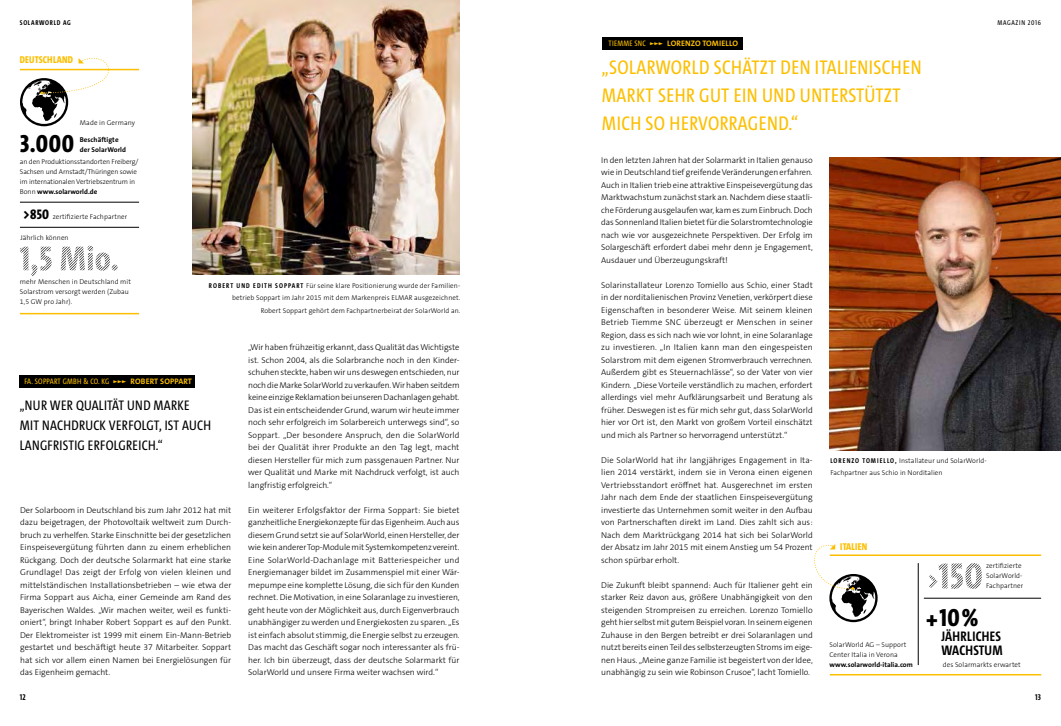
<style>
.page{position:relative;width:1061px;height:726px;background:#fff}
.page>*{position:absolute;margin:0;border:0;box-sizing:border-box;transform-origin:0 0}
.t1{font:800 25px "The Sans Cd LF8";color:#000}
.t2{font:20px/28px "The Sans Cd LF5 Plain";letter-spacing:.02em;color:#fcbf00}
.t3{font:14px/20px "The Sans Cd LF5 Plain";letter-spacing:.02em;color:#000}
.t4{font:700 14px/13.1px "The Sans Cd LF7";letter-spacing:.02em;color:#000}
.t5{font:800 14px "The Sans Cd LF8";color:#000}
.t6{font:800 10px "The Sans Cd LF8";letter-spacing:.02em;color:#fcbf00}
.t7{font:300 8.5px/12.5px "The Sans B W3";color:#000;text-align:justify}
.t8{font:700 8.5px "The Sans Cd LF7";color:#000}
.t9{font:8px "The Sans Cd LF5 Plain";letter-spacing:.025em;color:#fcbf00}
.t10{font:700 8px "The Sans B W7";letter-spacing:.015em;color:#fcbf00}
.t11{font:300 7px/10px "The Sans B W3";letter-spacing:.01em;color:#000}
.t12{font:300 7px/10px "The Sans B W3";letter-spacing:-.01em;color:#000}
.t13{font:700 7px/10px "The Sans B W7";letter-spacing:.005em;color:#000}
.t14{font:700 7px "The Sans Cd LF7";letter-spacing:.1em;color:#000}
.t15{font:7px "The Sans Cd LF5 Plain";letter-spacing:.1em;color:#000}
.s1{font-family:"The Sans B W3";font-weight:300}
.s2{font-family:"The Sans Cd LF7";font-weight:700}
.s3{font-family:"The Sans Bold Expert"}
.s4{font-family:"The Sans B W7";font-weight:700}
.s5{font-family:"The Sans Cd LF5 Plain";font-weight:400}
.s6{font-family:"The Sans Bold Expert";font-weight:400}
</style>
<div class="page">
<div style="left:20px;top:375px;width:175px;height:13px;background:#000"></div>
<img style="left:193px;top:0;width:266px;height:275px">
<hr style="left:20px;top:202px;width:119px;height:1px;background:#000">
<hr style="left:20px;top:227px;width:119px;height:1px;background:#000">
<hr style="left:20px;top:69px;width:119px;height:1px;background:#fcbf00">
<svg style="left:20px;top:57px;width:116px;height:69px"></svg>
<svg style="left:20px;top:245px;width:98px;height:31px"></svg>
<hr style="left:20px;top:313px;width:119px;height:1px;background:#fcbf00">
<div style="left:602px;top:37px;width:141px;height:13px;background:#000"></div>
<img style="left:829px;top:157px;width:231px;height:293px">
<hr style="left:829px;top:674px;width:211px;height:1px;background:#fcbf00">
<hr style="left:923px;top:598px;width:117px;height:1px;background:#000">
<hr style="left:917px;top:563px;width:1px;height:102px;background:#000">
<hr style="left:829px;top:554px;width:211px;height:2px;background:#fcbf00">
<svg style="left:814px;top:544px;width:63px;height:78px"></svg>
<svg style="left:929px;top:563px;width:52px;height:26px"></svg>
<p class="t14" style="left:20px;top:18px;width:52px">SOLARWORLD AG</p>
<p class="t15" style="left:997px;top:18px;width:45px">MAGAZIN 2016</p>
<p class="t6" style="left:20px;top:54px;width:54px">DEUTSCHLAND</p>
<p class="t11" style="left:80px;top:118px;width:57px">Made in Germany</p>
<p class="t13" style="left:80px;top:134px;width:48px">Beschäftigte der SolarWorld</p>
<h1 class="t1" style="left:20px;top:127px;width:56px">3.000</h1>
<p class="t12" style="left:20px;top:157px;width:120px">an den Produktionsstandorten Freiberg/<br>Sachsen und Arnstadt/Thüringen sowie im internationalen Vertriebszentrum in</p>
<p class="t13" style="left:20px;top:187px;width:79px"><span class="s1">Bonn</span> www.solarworld.de</p>
<h3 class="t5" style="left:24px;top:206px;width:27px">&gt;850</h3>
<p class="t11" style="left:53px;top:211px;width:76px">zertifizierte Fachpartner</p>
<p class="t11" style="left:20px;top:232px;width:50px">Jährlich können</p>
<p class="t11" style="left:20px;top:277px;width:113px">mehr Menschen in Deutschland mit<br>Solarstrom versorgt werden (Zubau<br>1,5 GW pro Jahr).</p>
<p class="t11" style="left:209px;top:279px;width:253px;line-height:12.5px;text-align:right"><span class="s2">ROBERT UND EDITH SOPPART</span> Für seine klare Positionierung wurde der Familien&shy;betrieb Soppart im Jahr 2015 mit dem Markenpreis ELMAR ausgezeichnet.<br>Robert Soppart gehört dem Fachpartnerbeirat der SolarWorld an.</p>
<p class="t9" style="left:24px;top:376px;width:169px">FA. SOPPART GMBH &amp; CO. KG <span class="s3">”””</span> <span class="s4">ROBERT SOPPART</span></p>
<h3 class="t3" style="left:20px;top:394px;width:193px">„NUR WER QUALITÄT UND MARKE<br>MIT NACHDRUCK VERFOLGT, IST AUCH<br>LANGFRISTIG ERFOLGREICH.“</h3>
<p class="t7" style="left:20px;top:503px;width:213px">Der Solarboom in Deutschland bis zum Jahr 2012 hat mit dazu beigetragen, der Photovoltaik weltweit zum Durch&shy;bruch zu verhelfen. Starke Einschnitte bei der gesetzlichen Einspeisevergütung führten dann zu einem erheblichen Rückgang. Doch der deutsche Solarmarkt hat eine starke Grundlage! Das zeigt der Erfolg von vielen kleinen und mittelständischen Installationsbetrieben – wie etwa der Firma Soppart aus Aicha, einer Gemeinde am Rand des Bayerischen Waldes. „Wir machen weiter, weil es funkti&shy;oniert“, bringt Inhaber Robert Soppart es auf den Punkt.<br>Der Elektromeister ist 1999 mit einem Ein-Mann-Betrieb gestartet und beschäftigt heute 37 Mitarbeiter. Soppart hat sich vor allem einen Namen bei Energielösungen für das Eigenheim gemacht.</p>
<p class="t7" style="left:248px;top:341px;width:213px">„Wir haben frühzeitig erkannt, dass Qualität das Wichtigste ist. Schon 2004, als die Solarbranche noch in den Kinder&shy;schuhen steckte, haben wir uns deswegen entschieden, nur noch die Marke SolarWorld zu verkaufen. Wir haben seitdem keine einzige Reklamation bei unseren Dachanlagen gehabt.<br>Das ist ein entscheidender Grund, warum wir heute immer noch sehr erfolgreich im Solarbereich unterwegs sind“, so Soppart. „Der besondere Anspruch, den die SolarWorld bei der Qualität ihrer Produkte an den Tag legt, macht diesen Hersteller für mich zum passgenauen Partner. Nur wer Qualität und Marke mit Nachdruck verfolgt, ist auch langfristig erfolgreich.“</p>
<p class="t7" style="left:248px;top:504px;width:213px">Ein weiterer Erfolgsfaktor der Firma Soppart: Sie bietet ganzheitliche Energiekonzepte für das Eigenheim. Auch aus diesem Grund setzt sie auf SolarWorld, einen Hersteller, der wie kein anderer Top-Module mit Systemkompetenz vereint.<br>Eine SolarWorld-Dachanlage mit Batteriespeicher und Energiemanager bildet im Zusammenspiel mit einer Wär&shy;mepumpe eine komplette Lösung, die sich für den Kunden rechnet. Die Motivation, in eine Solaranlage zu investieren, geht heute von der Möglichkeit aus, durch Eigenverbrauch unabhängiger zu werden und Energiekosten zu sparen. „Es ist einfach absolut stimmig, die Energie selbst zu erzeugen.<br>Das macht das Geschäft sogar noch interessanter als frü&shy;her. Ich bin überzeugt, dass der deutsche Solarmarkt für SolarWorld und unsere Firma weiter wachsen wird.“</p>
<p class="t10" style="left:608px;top:38px;width:131px"><span class="s5">TIEMME SNC</span> <span class="s6">”””</span> LORENZO TOMIELLO</p>
<h2 class="t2" style="left:601px;top:53px;width:321px">„SOLARWORLD SCHÄTZT DEN ITALIENISCHEN<br>MARKT SEHR GUT EIN UND UNTERSTÜTZT<br>MICH SO HERVORRAGEND.“</h2>
<p class="t7" style="left:601px;top:153px;width:213px">In den letzten Jahren hat der Solarmarkt in Italien genauso wie in Deutschland tief greifende Veränderungen erfahren.<br>Auch in Italien trieb eine attraktive Einspeisevergütung das Marktwachstum zunächst stark an. Nachdem diese staatli&shy;che Förderung ausgelaufen war, kam es zum Einbruch. Doch das Sonnenland Italien bietet für die Solarstromtechnologie nach wie vor ausgezeichnete Perspektiven. Der Erfolg im Solargeschäft erfordert dabei mehr denn je Engagement, Ausdauer und Überzeugungskraft!</p>
<p class="t7" style="left:601px;top:278px;width:213px">Solarinstallateur Lorenzo Tomiello aus Schio, einer Stadt in der norditalienischen Provinz Venetien, verkörpert diese Eigenschaften in besonderer Weise. Mit seinem kleinen Betrieb Tiemme SNC überzeugt er Menschen in seiner Region, dass es sich nach wie vor lohnt, in eine Solaranlage zu investieren. „In Italien kann man den eingespeisten Solarstrom mit dem eigenen Stromverbrauch verrechnen.<br>Außerdem gibt es Steuernachlässe“, so der Vater von vier Kindern. „Diese Vorteile verständlich zu machen, erfordert allerdings viel mehr Aufklärungsarbeit und Beratung als früher. Deswegen ist es für mich sehr gut, dass SolarWorld hier vor Ort ist, den Markt von großem Vorteil einschätzt und mich als Partner so hervorragend unterstützt.“</p>
<p class="t7" style="left:601px;top:453px;width:213px">Die SolarWorld hat ihr langjähriges Engagement in Ita&shy;lien 2014 verstärkt, indem sie in Verona einen eigenen Vertriebsstandort eröffnet hat. Ausgerechnet im ersten Jahr nach dem Ende der staatlichen Einspeisevergütung investierte das Unternehmen somit weiter in den Aufbau von Partnerschaften direkt im Land. Dies zahlt sich aus:<br>Nach dem Marktrückgang 2014 hat sich bei SolarWorld der Absatz im Jahr 2015 mit einem Anstieg um 54 Prozent schon spürbar erholt.</p>
<p class="t7" style="left:601px;top:579px;width:213px">Die Zukunft bleibt spannend: Auch für Italiener geht ein starker Reiz davon aus, größere Unabhängigkeit von den steigenden Strompreisen zu erreichen. Lorenzo Tomiello geht hier selbst mit gutem Beispiel voran. In seinem eigenen Zuhause in den Bergen betreibt er drei Solaranlagen und nutzt bereits einen Teil des selbsterzeugten Stroms im eige&shy;nen Haus. „Meine ganze Familie ist begeistert von der Idee, unabhängig zu sein wie Robinson Crusoe“, lacht Tomiello.</p>
<p class="t11" style="left:830px;top:454px;width:158px;line-height:12.5px"><span class="s2">LORENZO TOMIELLO,</span> Installateur und SolarWorld-<br>Fachpartner aus Schio in Norditalien</p>
<p class="t6" style="left:840px;top:539px;width:28px">ITALIEN</p>
<h1 class="t1" style="left:926px;top:601px;width:53px">+10%</h1>
<p class="t11" style="left:985px;top:561px;width:39px">zertifizierte<br>SolarWorld-<br>Fachpartner</p>
<h3 class="t4" style="left:941px;top:629px;width:63px">JÄHRLICHES<br>WACHSTUM</h3>
<p class="t11" style="left:829px;top:639px;width:78px">SolarWorld AG – Support<br>Center Italia in Verona</p>
<p class="t13" style="left:829px;top:659px;width:85px">www.solarworld-italia.com</p>
<p class="t11" style="left:942px;top:659px;width:79px">des Solarmarkts erwartet</p>
<p class="t8" style="left:20px;top:692px;width:8px">12</p>
<p class="t8" style="left:1034px;top:692px;width:7px">13</p>
</div>
